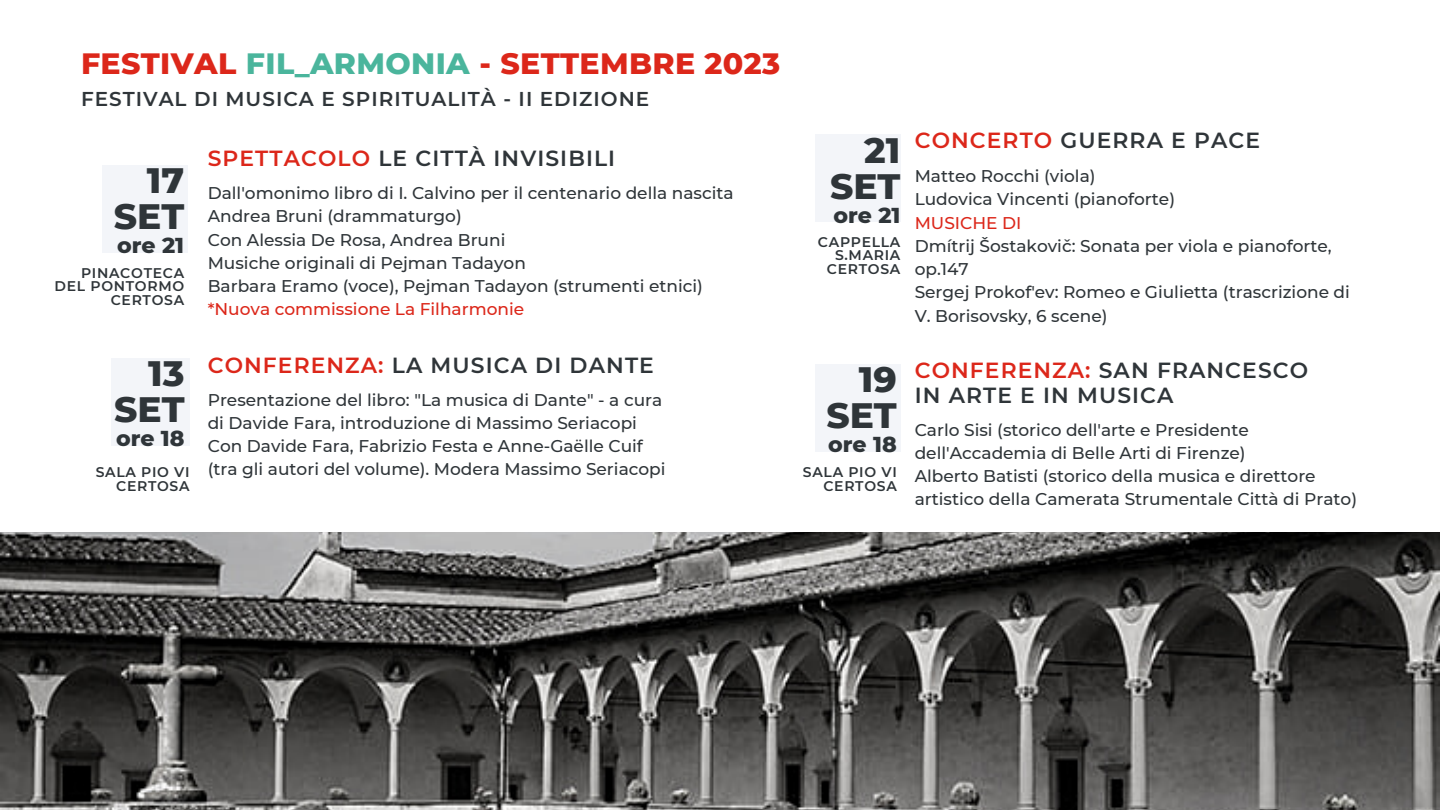
<style>
.page{position:relative;width:1440px;height:810px;background:#fff}
.page>*{position:absolute;margin:0;border:0;box-sizing:border-box;transform-origin:0 0}
.t1{font:800 36px "Montserrat";color:#2f3539}
.t2{font:800 30px "Montserrat";letter-spacing:.01em;color:#dc271a}
.t3{font:800 22px "Montserrat";color:#2f3539}
.t4{font:600 21.8px "Montserrat";letter-spacing:.05em;color:#2f3539}
.t5{font:600 20px "Montserrat";letter-spacing:.05em;color:#2f3539}
.t6{font:500 17px/23.2px "Montserrat";color:#2f3539}
.t7{font:500 17px "Montserrat";color:#dc271a}
.t8{font:600 14px/13.5px "Montserrat";letter-spacing:.05em;color:#2f3539;text-align:right}
.s1{color:#4ab59c}
.s2{color:#dc271a}
</style>
<div class="page">
<div style="left:111px;top:358px;width:79px;height:88px;background:#f3f5f9"></div>
<img style="left:0;top:533px;width:1440px;height:277px">
<div style="left:815px;top:135px;width:85px;height:87px;background:#f3f5f9"></div>
<div style="left:102px;top:166px;width:86px;height:87px;background:#f3f5f9"></div>
<div style="left:815px;top:364px;width:85px;height:88px;background:#f3f5f9"></div>
<p class="t2" style="left:81px;top:45px;width:701px">FESTIVAL <span class="s1">FIL_ARMONIA</span> - SETTEMBRE 2023</p>
<p class="t5" style="left:81px;top:87px;width:570px">FESTIVAL DI MUSICA E SPIRITUALITÀ - II EDIZIONE</p>
<p class="t1" style="left:147px;top:158px;width:39px">17</p>
<p class="t1" style="left:114px;top:194px;width:72px">SET</p>
<p class="t3" style="left:117px;top:232px;width:69px">ore 21</p>
<p class="t8" style="left:55px;top:266px;width:131px">PINACOTECA<br>DEL PONTORMO</p>
<p class="t8" style="left:111px;top:293px;width:75px">CERTOSA</p>
<p class="t1" style="left:148px;top:351px;width:38px">13</p>
<p class="t1" style="left:114px;top:387px;width:72px">SET</p>
<p class="t3" style="left:116px;top:425px;width:70px">ore 18</p>
<p class="t8" style="left:96px;top:466px;width:95px">SALA PIO VI</p>
<p class="t8" style="left:116px;top:479px;width:75px">CERTOSA</p>
<p class="t4" style="left:208px;top:145px;width:409px"><span class="s2">SPETTACOLO</span> LE CITTÀ INVISIBILI</p>
<p class="t6" style="left:208px;top:181px;width:527px">Dall'omonimo libro di I. Calvino per il centenario della nascita</p>
<p class="t6" style="left:208px;top:205px;width:256px">Andrea Bruni (drammaturgo)</p>
<p class="t6" style="left:208px;top:228px;width:299px">Con Alessia De Rosa, Andrea Bruni</p>
<p class="t6" style="left:208px;top:251px;width:320px">Musiche originali di Pejman Tadayon</p>
<p class="t6" style="left:208px;top:274px;width:497px">Barbara Eramo (voce), Pejman Tadayon (strumenti etnici)</p>
<p class="t7" style="left:208px;top:299px;width:318px">*Nuova commissione La Filharmonie</p>
<p class="t4" style="left:208px;top:352px;width:448px"><span class="s2">CONFERENZA:</span> LA MUSICA DI DANTE</p>
<p class="t6" style="left:208px;top:388px;width:456px">Presentazione del libro: "La musica di Dante" - a cura di Davide Fara, introduzione di Massimo Seriacopi</p>
<p class="t6" style="left:208px;top:434px;width:459px">Con Davide Fara, Fabrizio Festa e Anne-Gaëlle Cuif (tra gli autori del volume). Modera Massimo Seriacopi</p>
<p class="t1" style="left:864px;top:129px;width:38px">21</p>
<p class="t1" style="left:830px;top:165px;width:72px">SET</p>
<p class="t3" style="left:833px;top:202px;width:69px">ore 21</p>
<p class="t8" style="left:818px;top:235px;width:84px">CAPPELLA<br>S.MARIA</p>
<p class="t8" style="left:827px;top:262px;width:75px">CERTOSA</p>
<p class="t4" style="left:915px;top:127px;width:347px"><span class="s2">CONCERTO</span> GUERRA E PACE</p>
<p class="t6" style="left:915px;top:164px;width:182px">Matteo Rocchi (viola)</p>
<p class="t6" style="left:915px;top:188px;width:262px">Ludovica Vincenti (pianoforte)</p>
<p class="t7" style="left:915px;top:212px;width:108px">MUSICHE DI</p>
<p class="t6" style="left:915px;top:234px;width:419px">Dmítrij Šostakovič: Sonata per viola e pianoforte, op.147</p>
<p class="t6" style="left:915px;top:281px;width:437px">Sergej Prokof'ev: Romeo e Giulietta (trascrizione di<br>V. Borisovsky, 6 scene)</p>
<p class="t1" style="left:859px;top:357px;width:39px">19</p>
<p class="t1" style="left:826px;top:393px;width:72px">SET</p>
<p class="t3" style="left:828px;top:431px;width:70px">ore 18</p>
<p class="t8" style="left:803px;top:466px;width:95px">SALA PIO VI</p>
<p class="t8" style="left:823px;top:479px;width:75px">CERTOSA</p>
<p class="t4" style="left:915px;top:357px;width:395px"><span class="s2">CONFERENZA:</span> SAN FRANCESCO</p>
<p class="t4" style="left:915px;top:382px;width:260px">IN ARTE E IN MUSICA</p>
<p class="t6" style="left:915px;top:418px;width:336px">Carlo Sisi (storico dell'arte e Presidente dell'Accademia di Belle Arti di Firenze)</p>
<p class="t6" style="left:915px;top:464px;width:444px">Alberto Batisti (storico della musica e direttore artistico della Camerata Strumentale Città di Prato)</p>
</div>
